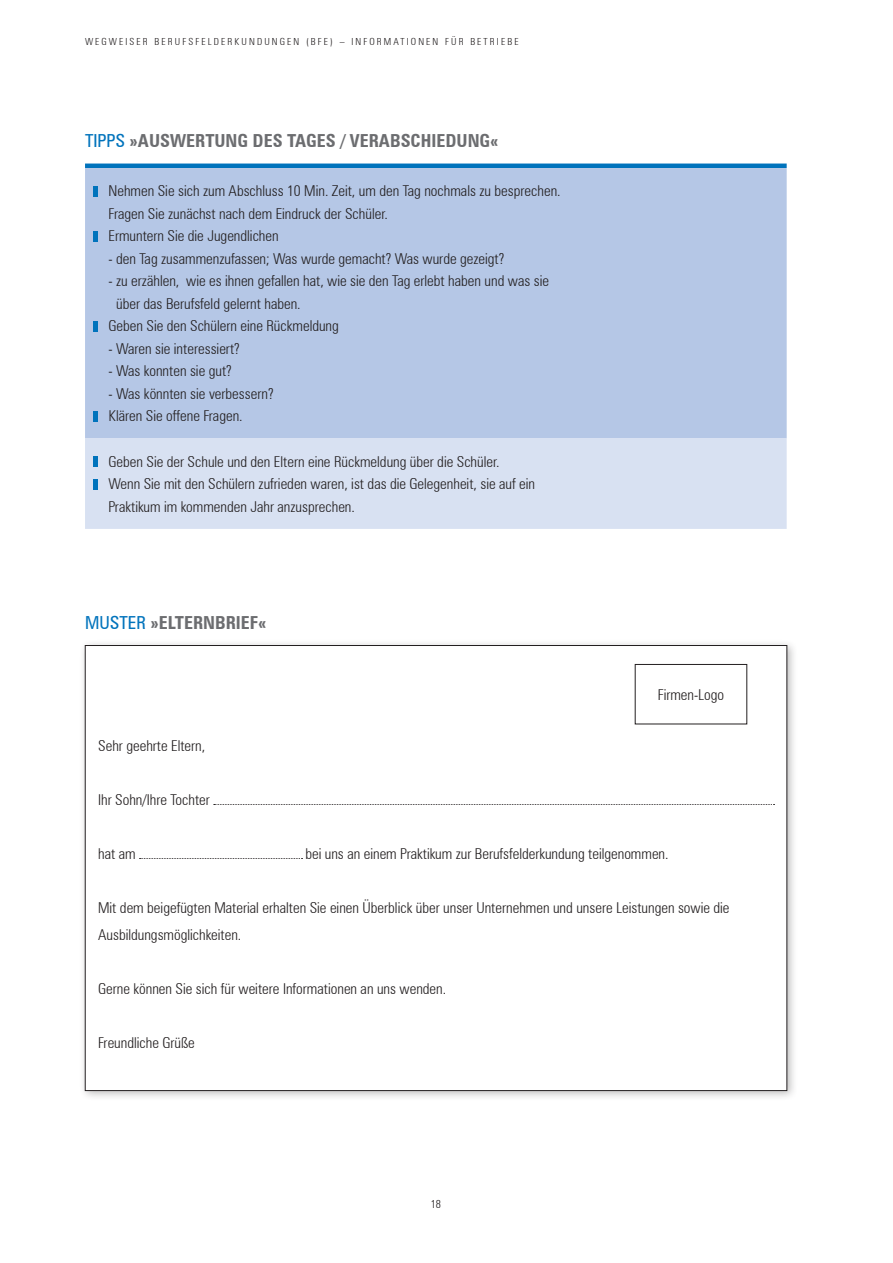
<style>
.page{position:relative;width:893px;height:1263px;background:#fff}
.page>*{position:absolute;margin:0;border:0;box-sizing:border-box;transform-origin:0 0}
.t1{font:700 condensed 18px "Zurich BT";color:#6c6d70}
.t2{font:300 condensed 15px/22.5px "Zurich BT";color:#231f20}
.t3{font:300 condensed 11.25px "Zurich BT";color:#231f20}
.t4{font:300 condensed 9.75px "Zurich BT";letter-spacing:.22em;color:#231f20}
.s1{font-weight:400;color:#0073bc}
</style>
<div class="page">
<hr style="left:85px;top:164px;width:702px;height:4px;background:#0073bc">
<div style="left:85px;top:168px;width:702px;height:270px;background:#b5c7e6"></div>
<div style="left:85px;top:438px;width:702px;height:91px;background:#d8e1f2"></div>
<hr style="left:94px;top:186px;width:4px;height:10px;background:#0073bc">
<hr style="left:94px;top:231px;width:4px;height:10px;background:#0073bc">
<hr style="left:94px;top:321px;width:4px;height:10px;background:#0073bc">
<hr style="left:94px;top:411px;width:4px;height:10px;background:#0073bc">
<hr style="left:94px;top:457px;width:4px;height:10px;background:#0073bc">
<hr style="left:94px;top:479px;width:4px;height:10px;background:#0073bc">
<div style="left:79px;top:639px;width:719px;height:462px;background:#231f20;opacity:.3"></div>
<div style="left:85px;top:645px;width:702px;height:445px;background:#fff"></div>
<svg style="left:214px;top:804px;width:560px;height:1px"></svg>
<svg style="left:140px;top:858px;width:163px;height:1px"></svg>
<div style="left:635px;top:664px;width:112px;height:60px;border:1px solid #231f20"></div>
<p class="t4" style="left:85px;top:35px;width:435px">WEGWEISER BERUFSFELDERKUNDUNGEN (BFE) – INFORMATIONEN FÜR BETRIEBE</p>
<p class="t1" style="left:85px;top:129px;width:415px"><span class="s1">TIPPS</span> »AUSWERTUNG DES TAGES / VERABSCHIEDUNG«</p>
<p class="t2" style="left:109px;top:180px;width:451px">Nehmen Sie sich zum Abschluss 10 Min. Zeit, um den Tag nochmals zu besprechen.<br>Fragen Sie zunächst nach dem Eindruck der Schüler.<br>Ermuntern Sie die Jugendlichen</p>
<p class="t2" style="left:109px;top:247px;width:397px">- den Tag zusammenzufassen; Was wurde gemacht? Was wurde gezeigt?</p>
<p class="t2" style="left:109px;top:270px;width:442px">- zu erzählen, wie es ihnen gefallen hat, wie sie den Tag erlebt haben und was sie</p>
<p class="t2" style="left:116px;top:292px;width:184px">über das Berufsfeld gelernt haben.</p>
<p class="t2" style="left:109px;top:315px;width:232px">Geben Sie den Schülern eine Rückmeldung</p>
<p class="t2" style="left:109px;top:337px;width:133px">- Waren sie interessiert?</p>
<p class="t2" style="left:109px;top:360px;width:125px">- Was konnten sie gut?</p>
<p class="t2" style="left:109px;top:382px;width:167px">- Was könnten sie verbessern?<br>Klären Sie offene Fragen.</p>
<p class="t2" style="left:109px;top:450px;width:428px">Geben Sie der Schule und den Eltern eine Rückmeldung über die Schüler.<br>Wenn Sie mit den Schülern zufrieden waren, ist das die Gelegenheit, sie auf ein<br>Praktikum im kommenden Jahr anzusprechen.</p>
<p class="t1" style="left:85px;top:611px;width:183px"><span class="s1">MUSTER</span> »ELTERNBRIEF«</p>
<p class="t2" style="left:98px;top:734px;width:109px">Sehr geehrte Eltern,</p>
<p class="t2" style="left:98px;top:788px;width:113px">Ihr Sohn/Ihre Tochter</p>
<p class="t2" style="left:658px;top:683px;width:68px">Firmen-Logo</p>
<p class="t2" style="left:98px;top:842px;width:39px">hat am</p>
<p class="t2" style="left:305px;top:842px;width:362px">bei uns an einem Praktikum zur Berufsfelderkundung teilgenommen.</p>
<p class="t2" style="left:98px;top:894px;width:633px;line-height:27px">Mit dem beigefügten Material erhalten Sie einen Überblick über unser Unternehmen und unsere Leistungen sowie die<br>Ausbildungsmöglichkeiten.</p>
<p class="t2" style="left:98px;top:977px;width:347px">Gerne können Sie sich für weitere Informationen an uns wenden.</p>
<p class="t2" style="left:98px;top:1031px;width:98px">Freundliche Grüße</p>
<p class="t3" style="left:431px;top:1197px;width:12px">18</p>
</div>
